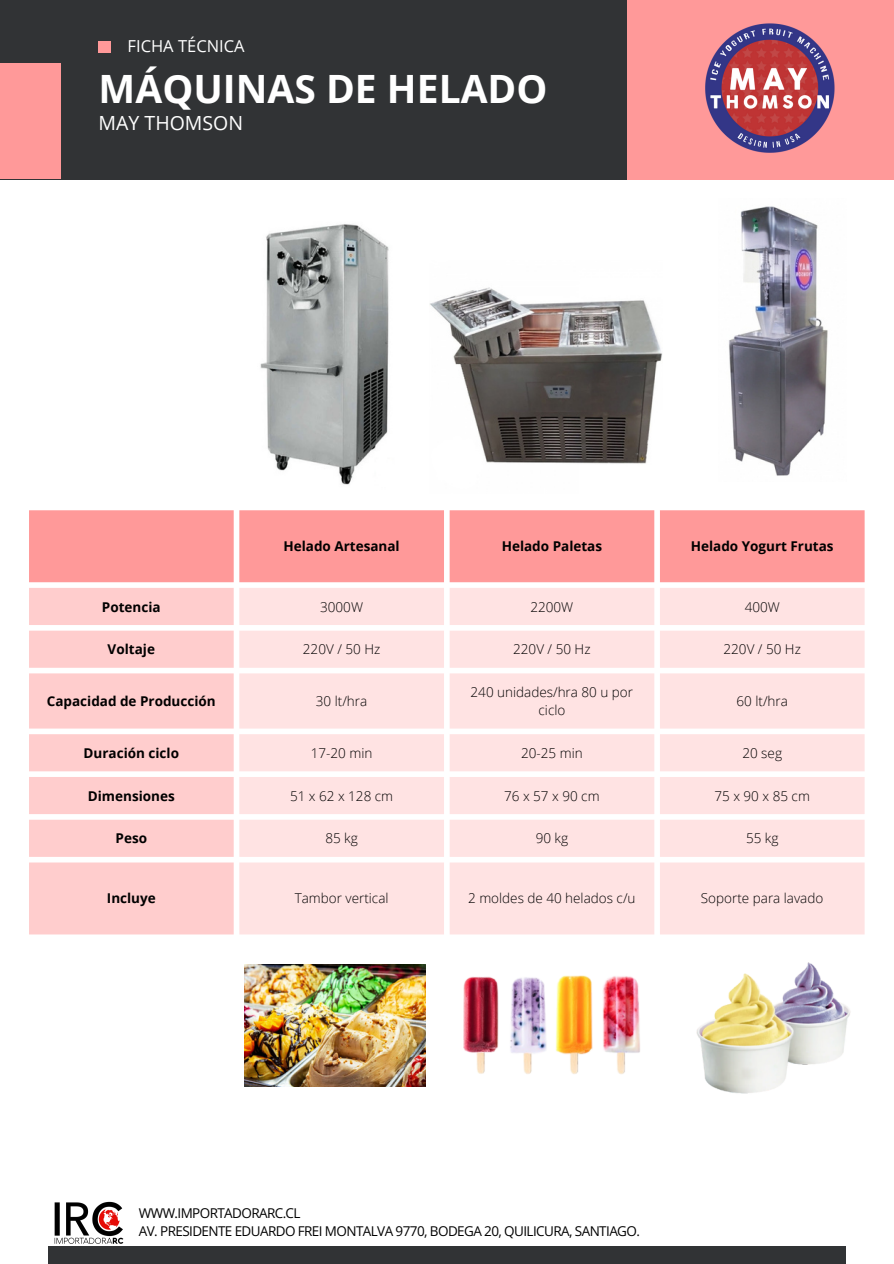
<style>
.page{position:relative;width:894px;height:1264px;background:#fff}
.page>*{position:absolute;margin:0;border:0;box-sizing:border-box;transform-origin:0 0}
.t1{font:700 39px "Open Sans";color:#fff}
.t2{font:19.5px "Open Sans";color:#fff}
.t3{font:16.5px "Open Sans";color:#fff}
.t4{font:300 13.5px/18px "Open Sans";color:#000;text-align:center}
.t5{font:700 13.5px "Open Sans";color:#000}
.t6{font:13.5px "Open Sans";letter-spacing:-.045em;color:#000}
</style>
<div class="page">
<div style="left:0;top:0;width:630px;height:179px;background:#313335"></div>
<div style="left:627px;top:0;width:266px;height:179px;background:#f99"></div>
<div style="left:0;top:64px;width:61px;height:115px;background:#f99"></div>
<div style="left:99px;top:41px;width:12px;height:12px;background:#f99"></div>
<div style="left:48px;top:1245px;width:797px;height:18px;background:#313335"></div>
<img style="left:50px;top:1201px;width:78px;height:45px">
<div style="left:29px;top:510px;width:835px;height:72px;background:#f99"></div>
<svg style="left:29px;top:588px;width:205px;height:346px;background:#ffd1d1"></svg>
<svg style="left:239px;top:588px;width:625px;height:346px;background:#ffe6e6"></svg>
<img style="left:260px;top:224px;width:129px;height:261px">
<img style="left:430px;top:287px;width:232px;height:177px">
<img style="left:729px;top:206px;width:99px;height:270px">
<img style="left:245px;top:964px;width:180px;height:122px">
<img style="left:463px;top:975px;width:177px;height:99px">
<img style="left:705px;top:23px;width:130px;height:130px">
<img style="left:696px;top:962px;width:155px;height:132px">
<p class="t3" style="left:128px;top:35px;width:118px">FICHA TÉCNICA</p>
<p class="t1" style="left:99px;top:61px;width:450px">MÁQUINAS DE HELADO</p>
<p class="t2" style="left:99px;top:109px;width:146px">MAY THOMSON</p>
<h1 class="t5" style="left:283px;top:536px;width:118px">Helado Artesanal</h1>
<h2 class="t5" style="left:501px;top:536px;width:102px">Helado Paletas</h2>
<p class="t5" style="left:690px;top:536px;width:144px">Helado Yogurt Frutas</p>
<p class="t5" style="left:102px;top:597px;width:60px">Potencia</p>
<p class="t4" style="left:320px;top:597px;width:44px">3000W</p>
<p class="t4" style="left:530px;top:597px;width:44px">2200W</p>
<p class="t4" style="left:744px;top:597px;width:37px">400W</p>
<p class="t5" style="left:108px;top:640px;width:49px">Voltaje</p>
<p class="t4" style="left:303px;top:640px;width:79px">220V / 50 Hz</p>
<p class="t4" style="left:513px;top:640px;width:79px">220V / 50 Hz</p>
<p class="t4" style="left:723px;top:640px;width:79px">220V / 50 Hz</p>
<p class="t5" style="left:47px;top:691px;width:170px">Capacidad de Producción</p>
<p class="t4" style="left:316px;top:691px;width:53px">30 lt/hra</p>
<p class="t4" style="left:470px;top:682px;width:164px">240 unidades/hra 80 u por ciclo</p>
<p class="t4" style="left:736px;top:691px;width:53px">60 lt/hra</p>
<p class="t5" style="left:84px;top:743px;width:97px">Duración ciclo</p>
<p class="t4" style="left:311px;top:743px;width:63px">17-20 min</p>
<p class="t4" style="left:521px;top:743px;width:63px">20-25 min</p>
<p class="t4" style="left:742px;top:743px;width:41px">20 seg</p>
<p class="t5" style="left:88px;top:786px;width:88px">Dimensiones</p>
<p class="t4" style="left:290px;top:786px;width:105px">51 x 62 x 128 cm</p>
<p class="t4" style="left:504px;top:786px;width:97px">76 x 57 x 90 cm</p>
<p class="t4" style="left:714px;top:786px;width:97px">75 x 90 x 85 cm</p>
<p class="t5" style="left:115px;top:829px;width:33px">Peso</p>
<p class="t4" style="left:325px;top:829px;width:34px">85 kg</p>
<p class="t4" style="left:535px;top:829px;width:34px">90 kg</p>
<p class="t4" style="left:745px;top:829px;width:34px">55 kg</p>
<p class="t5" style="left:107px;top:888px;width:50px">Incluye</p>
<p class="t4" style="left:294px;top:888px;width:95px">Tambor vertical</p>
<p class="t4" style="left:468px;top:888px;width:169px">2 moldes de 40 helados c/u</p>
<p class="t4" style="left:700px;top:888px;width:124px">Soporte para lavado</p>
<p class="t6" style="left:139px;top:1203px;width:163px">WWW.IMPORTADORARC.CL</p>
<p class="t6" style="left:139px;top:1221px;width:502px">AV. PRESIDENTE EDUARDO FREI MONTALVA 9770, BODEGA 20, QUILICURA, SANTIAGO.</p>
</div>
